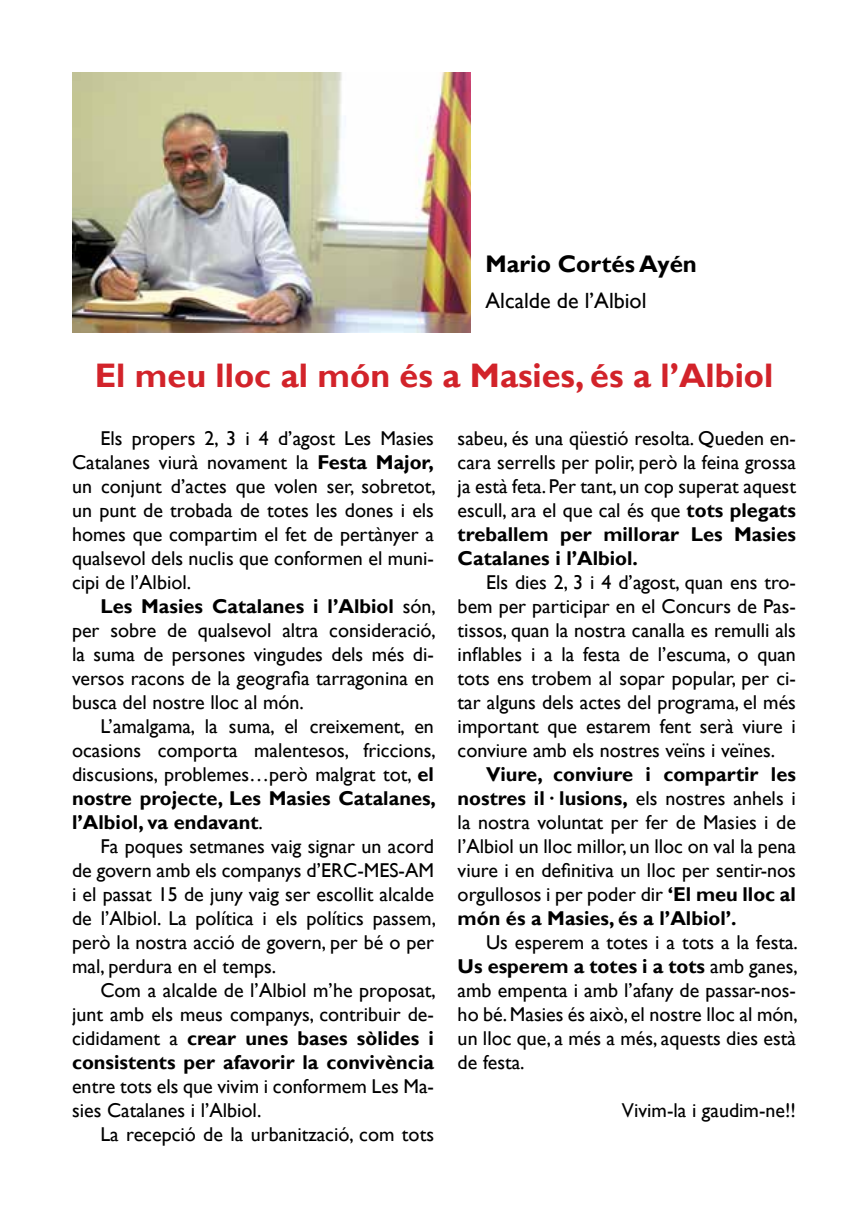
<style>
.page{position:relative;width:868px;height:1219px;background:#fff}
.page>*{position:absolute;margin:0;border:0;box-sizing:border-box;transform-origin:0 0}
.t1{font:700 34px "Gill Sans";color:#d2232a}
.t2{font:700 24px "Gill Sans";color:#000}
.t3{font:22px "Gill Sans";color:#000}
.t4{font:20px/24px "Gill Sans";color:#000;text-align:justify}
.s1{font-weight:700}
</style>
<div class="page">
<img style="left:72px;top:72px;width:399px;height:260px">
<p class="t2" style="left:485px;top:249px;width:213px">Mario Cortés Ayén</p>
<p class="t3" style="left:485px;top:288px;width:162px">Alcalde de l’Albiol</p>
<h1 class="t1" style="left:95px;top:355px;width:680px">El meu lloc al món és a Masies, és a l’Albiol</h1>
<p class="t4" style="left:72px;top:426px;width:365px;text-indent:28px">Els propers 2, 3 i 4 d’agost Les Masies Catalanes viurà novament la <span class="s1">Festa Major, </span>un conjunt d’actes que volen ser, sobretot, un punt de trobada de totes les dones i els homes que compartim el fet de pertànyer a qualsevol dels nuclis que conformen el muni&shy;cipi de l’Albiol.</p>
<p class="t4" style="left:72px;top:594px;width:365px;text-indent:28px"><span class="s1">Les Masies Catalanes i l’Albiol</span> són, per sobre de qualsevol altra consideració, la suma de persones vingudes dels més di&shy;versos racons de la geografia tarragonina en busca del nostre lloc al món.</p>
<p class="t4" style="left:72px;top:714px;width:365px;text-indent:28px">L’amalgama, la suma, el creixement, en ocasions comporta malentesos, friccions, discusions, problemes…però malgrat tot, <span class="s1">el nostre projecte, Les Masies Catalanes, l’Albiol, va endavant</span>.</p>
<p class="t4" style="left:72px;top:834px;width:365px;text-indent:28px">Fa poques setmanes vaig signar un acord de govern amb els companys d’ERC-MES-AM i el passat 15 de juny vaig ser escollit alcalde de l’Albiol. La política i els polítics passem, però la nostra acció de govern, per bé o per mal, perdura en el temps.</p>
<p class="t4" style="left:72px;top:978px;width:365px;text-indent:28px">Com a alcalde de l’Albiol m’he proposat, junt amb els meus companys, contribuir de&shy;cididament a <span class="s1">crear unes bases sòlides i consistents per afavorir la convivència</span></p>
<p class="t4" style="left:72px;top:1074px;width:363px">entre tots els que vivim i conformem Les Ma&shy;sies Catalanes i l’Albiol.</p>
<p class="t4" style="left:100px;top:1122px;width:335px">La recepció de la urbanització, com tots</p>
<p class="t4" style="left:457px;top:426px;width:340px">sabeu, és una qüestió resolta. Queden en&shy;cara serrells per polir, però la feina grossa ja està feta. Per tant, un cop superat aquest escull, ara el que cal és que <span class="s1">tots plegats treballem per millorar Les Masies Catalanes i l’Albiol.</span></p>
<p class="t4" style="left:457px;top:570px;width:340px;text-indent:28px">Els dies 2, 3 i 4 d’agost, quan ens tro&shy;bem per participar en el Concurs de Pas&shy;tissos, quan la nostra canalla es remulli als inflables i a la festa de l’escuma, o quan tots ens trobem al sopar popular, per ci&shy;tar alguns dels actes del programa, el més important que estarem fent serà viure i conviure amb els nostres veïns i veïnes.</p>
<p class="t4" style="left:457px;top:762px;width:340px;text-indent:28px"><span class="s1">Viure, conviure i compartir les nostres il· lusions,</span> els nostres anhels i la nostra voluntat per fer de Masies i de l’Albiol un lloc millor, un lloc on val la pena viure i en definitiva un lloc per sentir-nos orgullosos i per poder dir <span class="s1">‘El meu lloc al món és a Masies, és a l’Albiol’.</span></p>
<p class="t4" style="left:457px;top:930px;width:342px;text-indent:28px">Us esperem a totes i a tots a la festa.<br><span class="s1">Us esperem a totes i a tots</span> amb ganes, amb empenta i amb l’afany de passar-nos&shy;ho bé. Masies és això, el nostre lloc al món, un lloc que, a més a més, aquests dies està de festa.</p>
<p class="t4" style="left:622px;top:1098px;width:175px">Vivim-la i gaudim-ne!!</p>
</div>
